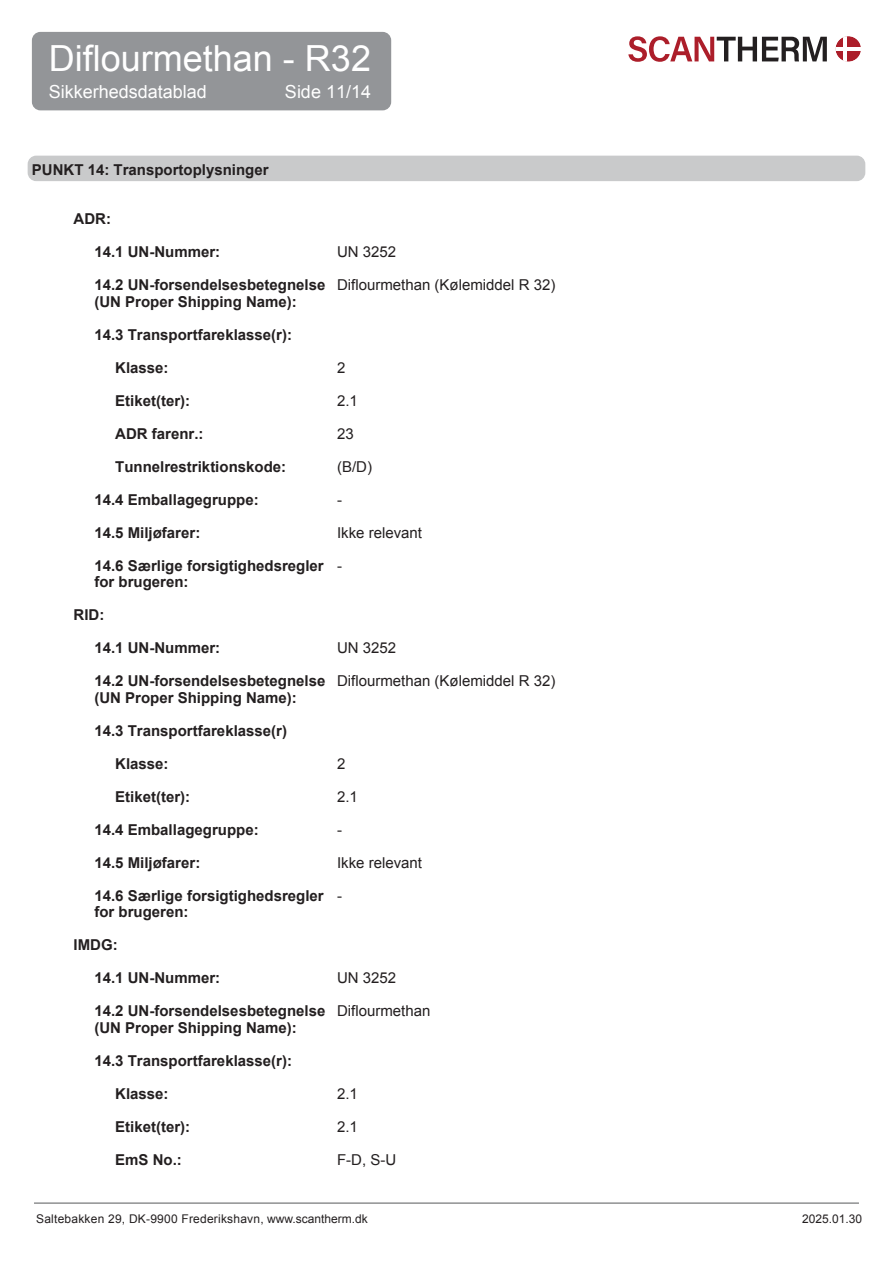
<style>
.page{position:relative;width:893px;height:1263px;background:#fff}
.page>*{position:absolute;margin:0;border:0;box-sizing:border-box;transform-origin:0 0}
.t1{font:36px "Arial";color:#fff}
.t2{font:18px "Arial";color:#fff}
.t3{font:700 15px/16.5px "Arial";color:#231f20}
.t4{font:15px/33px "Arial";color:#231f20}
.t5{font:12px "Arial";letter-spacing:.02em;color:#231f20}
</style>
<div class="page">
<div style="left:28px;top:156px;width:837px;height:25px;background:#c9cacb;border-radius:9px"></div>
<hr style="left:34px;top:1203px;width:825px;height:1px;background:#57585a">
<div style="left:32px;top:32px;width:359px;height:78px;background:#939598;border-radius:9px"></div>
<svg style="left:628px;top:36px;width:199px;height:26px"></svg>
<svg style="left:835px;top:36px;width:26px;height:26px"></svg>
<hr style="left:843px;top:36px;width:3px;height:26px;background:#fff">
<hr style="left:835px;top:47px;width:26px;height:4px;background:#fff">
<h1 class="t1" style="left:49px;top:35px;width:324px">Diflourmethan - R32</h1>
<p class="t2" style="left:49px;top:80px;width:160px">Sikkerhedsdatablad</p>
<p class="t2" style="left:285px;top:80px;width:88px">Side 11/14</p>
<p class="t3" style="left:32px;top:162px;width:238px">PUNKT 14: Transportoplysninger</p>
<p class="t3" style="left:74px;top:211px;width:39px">ADR:</p>
<p class="t3" style="left:94px;top:244px;width:127px">14.1 UN-Nummer:</p>
<p class="t3" style="left:94px;top:277px;width:232px">14.2 UN-forsendelsesbetegnelse (UN Proper Shipping Name):</p>
<p class="t3" style="left:94px;top:327px;width:199px">14.3 Transportfareklasse(r):</p>
<p class="t3" style="left:115px;top:360px;width:55px">Klasse:</p>
<p class="t3" style="left:115px;top:393px;width:76px">Etiket(ter):</p>
<p class="t3" style="left:115px;top:426px;width:90px">ADR farenr.:</p>
<p class="t3" style="left:115px;top:459px;width:172px">Tunnelrestriktionskode:</p>
<p class="t3" style="left:94px;top:492px;width:166px">14.4 Emballagegruppe:</p>
<p class="t3" style="left:94px;top:525px;width:107px">14.5 Miljøfarer:</p>
<p class="t3" style="left:94px;top:558px;width:231px">14.6 Særlige forsigtighedsregler for brugeren:</p>
<p class="t3" style="left:74px;top:607px;width:32px">RID:</p>
<p class="t3" style="left:94px;top:640px;width:127px">14.1 UN-Nummer:</p>
<p class="t3" style="left:94px;top:673px;width:232px">14.2 UN-forsendelsesbetegnelse (UN Proper Shipping Name):</p>
<p class="t3" style="left:94px;top:723px;width:194px">14.3 Transportfareklasse(r)</p>
<p class="t3" style="left:115px;top:756px;width:55px">Klasse:</p>
<p class="t3" style="left:115px;top:789px;width:76px">Etiket(ter):</p>
<p class="t3" style="left:94px;top:822px;width:166px">14.4 Emballagegruppe:</p>
<p class="t3" style="left:94px;top:855px;width:107px">14.5 Miljøfarer:</p>
<p class="t3" style="left:94px;top:888px;width:231px">14.6 Særlige forsigtighedsregler for brugeren:</p>
<p class="t3" style="left:74px;top:937px;width:46px">IMDG:</p>
<p class="t3" style="left:94px;top:970px;width:127px">14.1 UN-Nummer:</p>
<p class="t3" style="left:94px;top:1003px;width:232px">14.2 UN-forsendelsesbetegnelse (UN Proper Shipping Name):</p>
<p class="t3" style="left:94px;top:1053px;width:199px">14.3 Transportfareklasse(r):</p>
<p class="t3" style="left:115px;top:1086px;width:55px">Klasse:</p>
<p class="t3" style="left:115px;top:1111px;width:76px;line-height:33px">Etiket(ter):<br>EmS No.:</p>
<p class="t4" style="left:337px;top:236px;width:61px">UN 3252</p>
<p class="t4" style="left:337px;top:269px;width:220px">Diflourmethan (Kølemiddel R 32)</p>
<p class="t4" style="left:337px;top:351px;width:10px">2</p>
<p class="t4" style="left:337px;top:384px;width:22px">2.1</p>
<p class="t4" style="left:337px;top:417px;width:18px">23</p>
<p class="t4" style="left:337px;top:450px;width:36px">(B/D)</p>
<p class="t4" style="left:337px;top:483px;width:6px">-</p>
<p class="t4" style="left:337px;top:516px;width:87px">Ikke relevant</p>
<p class="t4" style="left:337px;top:549px;width:6px">-</p>
<p class="t4" style="left:337px;top:632px;width:220px">UN 3252<br>Diflourmethan (Kølemiddel R 32)</p>
<p class="t4" style="left:337px;top:747px;width:10px">2</p>
<p class="t4" style="left:337px;top:780px;width:22px">2.1</p>
<p class="t4" style="left:337px;top:813px;width:6px">-</p>
<p class="t4" style="left:337px;top:846px;width:87px">Ikke relevant</p>
<p class="t4" style="left:337px;top:879px;width:6px">-</p>
<p class="t4" style="left:337px;top:962px;width:61px">UN 3252</p>
<p class="t4" style="left:337px;top:995px;width:95px">Diflourmethan</p>
<p class="t4" style="left:337px;top:1077px;width:22px">2.1</p>
<p class="t4" style="left:337px;top:1110px;width:22px">2.1</p>
<p class="t4" style="left:337px;top:1143px;width:61px">F-D, S-U</p>
<p class="t5" style="left:36px;top:1211px;width:333px">Saltebakken 29, DK-9900 Frederikshavn, www.scantherm.dk</p>
<p class="t5" style="left:802px;top:1211px;width:62px">2025.01.30</p>
</div>
